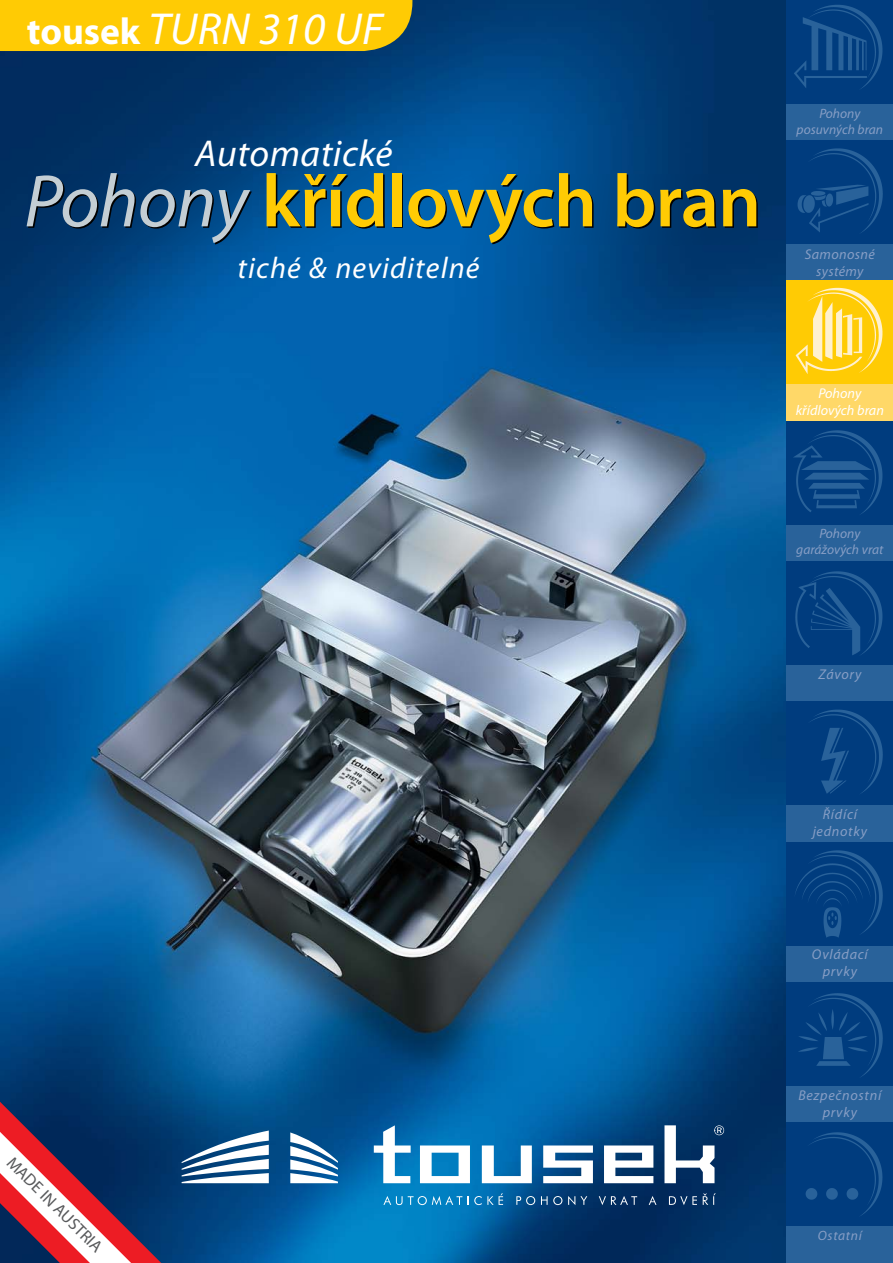
<style>
.page{position:relative;width:893px;height:1263px;background:#fff}
.page>*{position:absolute;margin:0;border:0;box-sizing:border-box;transform-origin:0 0}
.t1{font:600 75px "Myriad Pro";letter-spacing:-.01em;color:#ffcb04}
.t2{font:italic 45px "Myriad Pro";color:#fff}
.t3{font:italic 37.5px "Myriad Pro";letter-spacing:.015em;color:#fff}
.t4{font:italic 30px "Myriad Pro";letter-spacing:.04em;color:#fff}
.t5{font:16.95px "Myriad Pro";color:#58595b}
.t6{font:italic 14.1px/17px "Myriad Pro";letter-spacing:.05em;color:#879ec5;text-align:center}
.t7{font:italic 14.1px/17px "Myriad Pro";color:#fff;text-align:center}
.t8{font:italic 14.1px/17px "Myriad Pro";letter-spacing:.025em;color:#879ec5;text-align:center}
.t9{font:italic 13.5px/16.2px "Myriad Pro";color:#879ec5;text-align:center}
.t10{font:italic 13.5px "Myriad Pro";letter-spacing:.05em;color:#879ec5}
.s1{font-weight:700;font-style:normal;font-size:37.5px}
.s2{font-weight:400;font-style:italic;color:#c4ced4}
</style>
<div class="page">
<img style="left:0;top:0;width:787px;height:1263px">
<div style="left:0;top:0;width:412px;height:51px;background:#ffcb04"></div>
<div style="left:787px;top:0;width:106px;height:140px;background:#003c7e"></div>
<img style="left:794px;top:5px;width:89px;height:84px">
<div style="left:787px;top:104px;width:106px;height:36px;background:#29629a"></div>
<div style="left:787px;top:140px;width:106px;height:141px;background:#003c7e"></div>
<img style="left:797px;top:148px;width:86px;height:85px">
<div style="left:787px;top:244px;width:106px;height:37px;background:#29629a"></div>
<div style="left:787px;top:281px;width:106px;height:140px;background:#ffcb04"></div>
<img style="left:795px;top:287px;width:88px;height:87px">
<div style="left:787px;top:384px;width:106px;height:37px;background:#ffd868"></div>
<div style="left:787px;top:421px;width:106px;height:140px;background:#003c7e"></div>
<img style="left:793px;top:430px;width:90px;height:84px">
<div style="left:787px;top:525px;width:106px;height:36px;background:#29629a"></div>
<div style="left:787px;top:561px;width:106px;height:141px;background:#003c7e"></div>
<img style="left:795px;top:571px;width:88px;height:84px">
<div style="left:787px;top:665px;width:106px;height:37px;background:#29629a"></div>
<div style="left:787px;top:702px;width:106px;height:140px;background:#003c7e"></div>
<img style="left:810px;top:709px;width:73px;height:85px">
<div style="left:787px;top:805px;width:106px;height:37px;background:#29629a"></div>
<div style="left:787px;top:842px;width:106px;height:140px;background:#003c7e"></div>
<img style="left:795px;top:850px;width:88px;height:88px">
<div style="left:787px;top:946px;width:106px;height:36px;background:#29629a"></div>
<div style="left:787px;top:982px;width:106px;height:141px;background:#003c7e"></div>
<img style="left:798px;top:993px;width:85px;height:84px">
<div style="left:787px;top:1086px;width:106px;height:37px;background:#29629a"></div>
<div style="left:787px;top:1123px;width:106px;height:140px;background:#003c7e"></div>
<img style="left:805px;top:1132px;width:78px;height:84px">
<div style="left:787px;top:1226px;width:106px;height:37px;background:#29629a"></div>
<img style="left:28px;top:175px;width:224px;height:69px">
<img style="left:268px;top:175px;width:490px;height:69px">
<svg style="left:374px;top:1125px;width:37px;height:58px"></svg>
<svg style="left:420px;top:1145px;width:50px;height:38px"></svg>
<svg style="left:482px;top:1145px;width:50px;height:38px"></svg>
<svg style="left:543px;top:1145px;width:50px;height:38px"></svg>
<svg style="left:604px;top:1145px;width:49px;height:38px"></svg>
<svg style="left:664px;top:1125px;width:60px;height:58px"></svg>
<svg style="left:290px;top:1132px;width:48px;height:51px"></svg>
<svg style="left:383px;top:1196px;width:79px;height:9px"></svg>
<svg style="left:468px;top:1193px;width:35px;height:12px"></svg>
<svg style="left:516px;top:1196px;width:19px;height:9px"></svg>
<svg style="left:541px;top:1196px;width:21px;height:9px"></svg>
<svg style="left:568px;top:1196px;width:19px;height:9px"></svg>
<svg style="left:599px;top:1196px;width:38px;height:9px"></svg>
<svg style="left:649px;top:1196px;width:7px;height:9px"></svg>
<svg style="left:669px;top:1196px;width:28px;height:9px"></svg>
<svg style="left:703px;top:1193px;width:13px;height:12px"></svg>
<svg style="left:0;top:1059px;width:269px;height:204px;background:#3c517b"></svg>
<h2 class="t2" style="left:27px;top:12px;width:358px"><span class="s1">tousek</span> TURN 310 UF</h2>
<h3 class="t3" style="left:195px;top:140px;width:199px">Automatické</h3>
<h1 class="t1" style="left:24px;top:173px;width:738px"><span class="s2">Pohony</span> křídlových bran</h1>
<h3 class="t4" style="left:238px;top:256px;width:243px">tiché &amp; neviditelné</h3>
<p class="t9" style="left:797px;top:107px;width:88px">Pohony posuvných bran</p>
<p class="t8" style="left:805px;top:247px;width:72px">Samonosné systémy</p>
<p class="t7" style="left:796px;top:386px;width:90px">Pohony křídlových bran</p>
<p class="t9" style="left:796px;top:527px;width:89px">Pohony garážových vrat</p>
<p class="t6" style="left:818px;top:667px;width:44px">Závory</p>
<p class="t5" style="left:14px;top:1155px;width:129px;rotate:45deg">MADE IN AUSTRIA</p>
<p class="t6" style="left:813px;top:807px;width:56px">Řídící jednotky</p>
<p class="t6" style="left:812px;top:948px;width:57px">Ovládací prvky</p>
<p class="t6" style="left:798px;top:1088px;width:84px">Bezpečnostní prvky</p>
<p class="t10" style="left:818px;top:1230px;width:45px">Ostatní</p>
</div>
